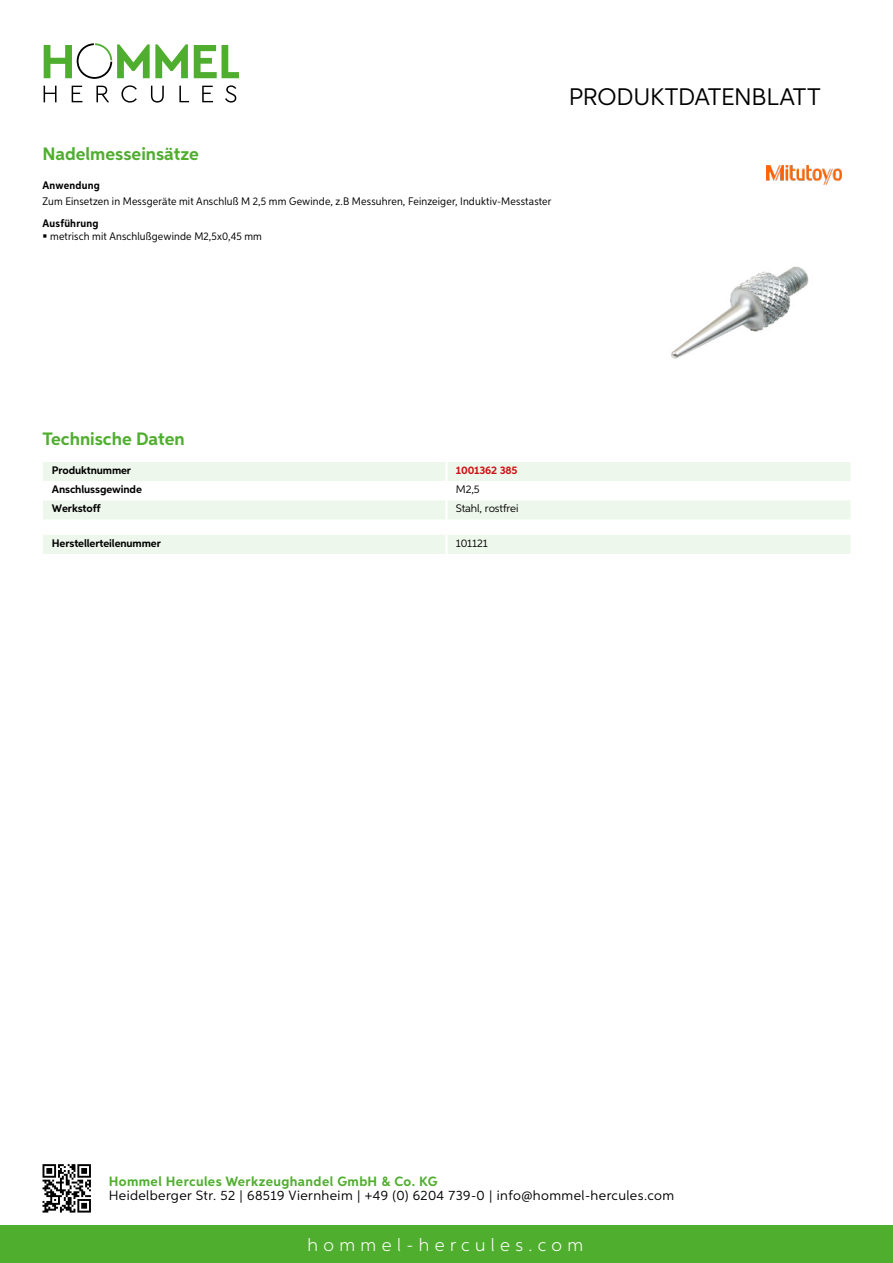
<style>
.page{position:relative;width:893px;height:1263px;background:#fff}
.page>*{position:absolute;margin:0;border:0;box-sizing:border-box;transform-origin:0 0}
.t1{font:24px "Aspira";letter-spacing:-.01em;color:#000}
.t2{font:700 18px "Aspira";color:#50ae2f}
.t3{font:300 18px "Aspira";letter-spacing:.3em;color:#fff}
.t4{font:13.5px "Aspira";letter-spacing:.03em;color:#000}
.t5{font:700 13.5px "Aspira";letter-spacing:.03em;color:#50ae2f}
.t6{font:10.95px "Aspira Nar";letter-spacing:.015em;color:#000}
.t7{font:700 10.95px "Aspira";letter-spacing:-.01em;color:#000}
.t8{font:10.95px "Aspira";letter-spacing:-.01em;color:#000}
.t9{font:700 10.95px "Aspira Nar";letter-spacing:.02em;color:#000}
.t10{font:700 10.95px "Aspira";letter-spacing:-.01em;color:#cd1013}
</style>
<div class="page">
<div style="left:0;top:1226px;width:893px;height:37px;background:#50ae2f"></div>
<svg style="left:43px;top:1164px;width:48px;height:48px"></svg>
<svg style="left:194px;top:45px;width:45px;height:33px"></svg>
<svg style="left:44px;top:43px;width:144px;height:36px"></svg>
<svg style="left:44px;top:86px;width:13px;height:16px"></svg>
<svg style="left:72px;top:86px;width:10px;height:16px"></svg>
<svg style="left:96px;top:86px;width:13px;height:16px"></svg>
<svg style="left:121px;top:85px;width:16px;height:18px"></svg>
<svg style="left:151px;top:86px;width:13px;height:17px"></svg>
<svg style="left:179px;top:86px;width:10px;height:16px"></svg>
<svg style="left:202px;top:86px;width:11px;height:16px"></svg>
<svg style="left:225px;top:85px;width:11px;height:18px"></svg>
<svg style="left:43px;top:462px;width:807px;height:57px"></svg>
<hr style="left:445px;top:500px;width:3px;height:19px;background:#fff">
<div style="left:43px;top:535px;width:807px;height:19px;background:#eef7eb"></div>
<hr style="left:445px;top:535px;width:3px;height:19px;background:#fff">
<img style="left:671px;top:266px;width:138px;height:93px">
<img style="left:766px;top:166px;width:76px;height:19px">
<h2 class="t2" style="left:43px;top:142px;width:158px">Nadelmesseinsätze</h2>
<p class="t9" style="left:43px;top:179px;width:59px">Anwendung</p>
<p class="t6" style="left:43px;top:194px;width:510px">Zum Einsetzen in Messgeräte mit Anschluß M 2,5 mm Gewinde, z.B Messuhren, Feinzeiger, Induktiv-Messtaster</p>
<p class="t9" style="left:43px;top:216px;width:58px">Ausführung</p>
<p class="t6" style="left:50px;top:229px;width:213px">metrisch mit Anschlußgewinde M2,5x0,45 mm</p>
<h1 class="t1" style="left:569px;top:82px;width:253px">Produktdatenblatt</h1>
<h2 class="t2" style="left:43px;top:428px;width:144px">Technische Daten</h2>
<p class="t7" style="left:52px;top:463px;width:81px">Produktnummer</p>
<p class="t10" style="left:456px;top:463px;width:63px">1001362 385</p>
<p class="t7" style="left:52px;top:483px;width:92px">Anschlussgewinde</p>
<p class="t8" style="left:456px;top:483px;width:25px">M2,5</p>
<p class="t7" style="left:52px;top:502px;width:50px">Werkstoff</p>
<p class="t8" style="left:456px;top:502px;width:64px">Stahl, rostfrei</p>
<p class="t7" style="left:52px;top:536px;width:111px">Herstellerteilenummer</p>
<p class="t8" style="left:456px;top:536px;width:33px">101121</p>
<p class="t5" style="left:109px;top:1172px;width:330px">Hommel Hercules Werkzeughandel GmbH &amp; Co. KG</p>
<p class="t4" style="left:109px;top:1187px;width:567px">Heidelberger Str. 52 | 68519 Viernheim | +49 (0) 6204 739-0 | info@hommel-hercules.com</p>
<h2 class="t3" style="left:307px;top:1234px;width:277px">hommel-hercules.com</h2>
</div>
